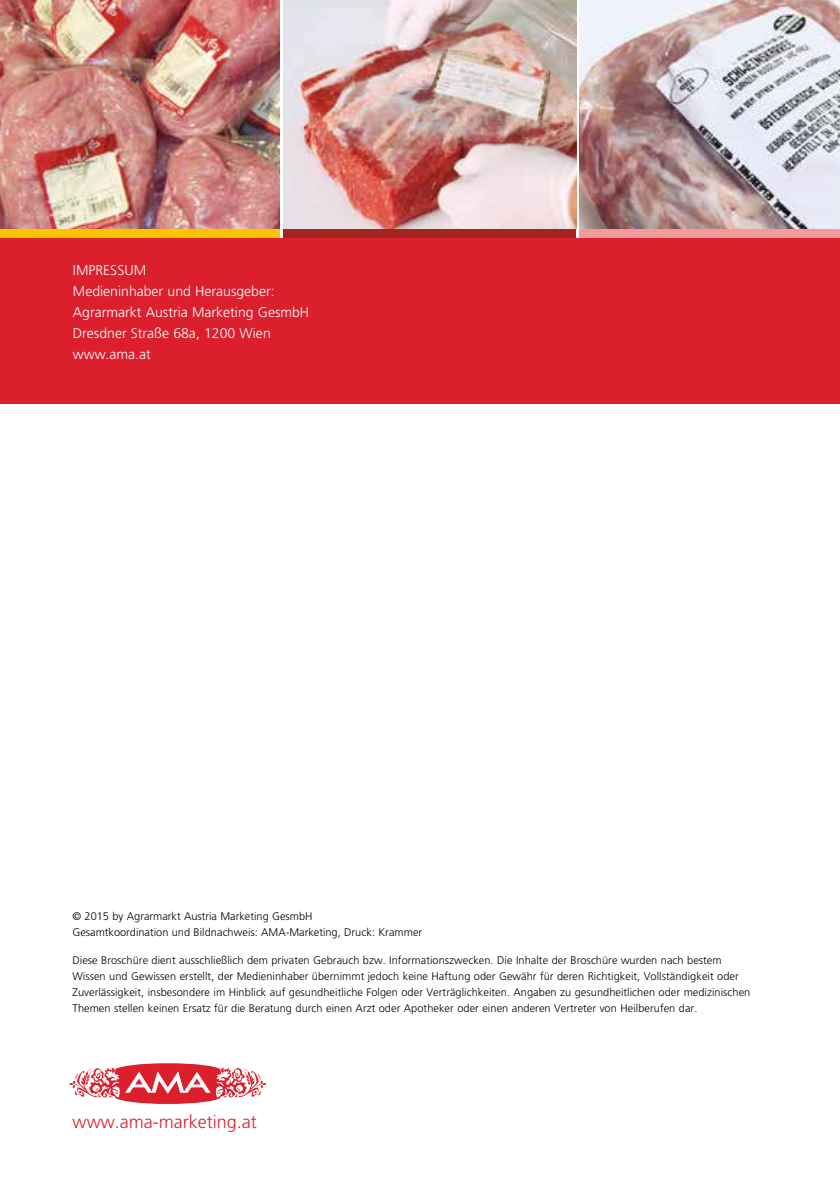
<style>
.page{position:relative;width:840px;height:1191px;background:#fff}
.page>*{position:absolute;margin:0;border:0;box-sizing:border-box;transform-origin:0 0}
.t1{font:300 18px "Frutiger LT Std";color:#dc1f2d}
.t2{font:300 14px/21px "Frutiger LT Std";color:#fff}
.t3{font:300 11px/16px "Frutiger LT Std";letter-spacing:.005em;color:#000}
</style>
<div class="page">
<div style="left:0;top:238px;width:839px;height:166px;background:#dc1f2d"></div>
<img style="left:579px;top:0;width:260px;height:230px">
<img style="left:283px;top:0;width:293px;height:230px">
<img style="left:0;top:0;width:279px;height:230px">
<svg style="left:69px;top:1063px;width:197px;height:41px"></svg>
<div style="left:0;top:230px;width:279px;height:8px;background:#fdc300"></div>
<div style="left:283px;top:230px;width:293px;height:8px;background:#a42422"></div>
<div style="left:579px;top:230px;width:260px;height:8px;background:#f3999a"></div>
<p class="t2" style="left:73px;top:259px;width:238px">IMPRESSUM<br>Medieninhaber und Herausgeber:<br>Agrarmarkt Austria Marketing GesmbH<br>Dresdner Straße 68a, 1200 Wien www.ama.at</p>
<p class="t3" style="left:72px;top:908px;width:351px">© 2015 by Agrarmarkt Austria Marketing GesmbH<br>Gesamtkoordination und Bildnachweis: AMA-Marketing, Druck: Krammer</p>
<p class="t3" style="left:72px;top:952px;width:679px">Diese Broschüre dient ausschließlich dem privaten Gebrauch bzw. Informationszwecken. Die Inhalte der Broschüre wurden nach bestem Wissen und Gewissen erstellt, der Medieninhaber übernimmt jedoch keine Haftung oder Gewähr für deren Richtigkeit, Vollständigkeit oder Zuverlässigkeit, insbesondere im Hinblick auf gesundheitliche Folgen oder Verträglichkeiten. Angaben zu gesundheitlichen oder medizinischen Themen stellen keinen Ersatz für die Beratung durch einen Arzt oder Apotheker oder einen anderen Vertreter von Heilberufen dar.</p>
<h1 class="t1" style="left:73px;top:1111px;width:185px">www.ama-marketing.at</h1>
</div>
